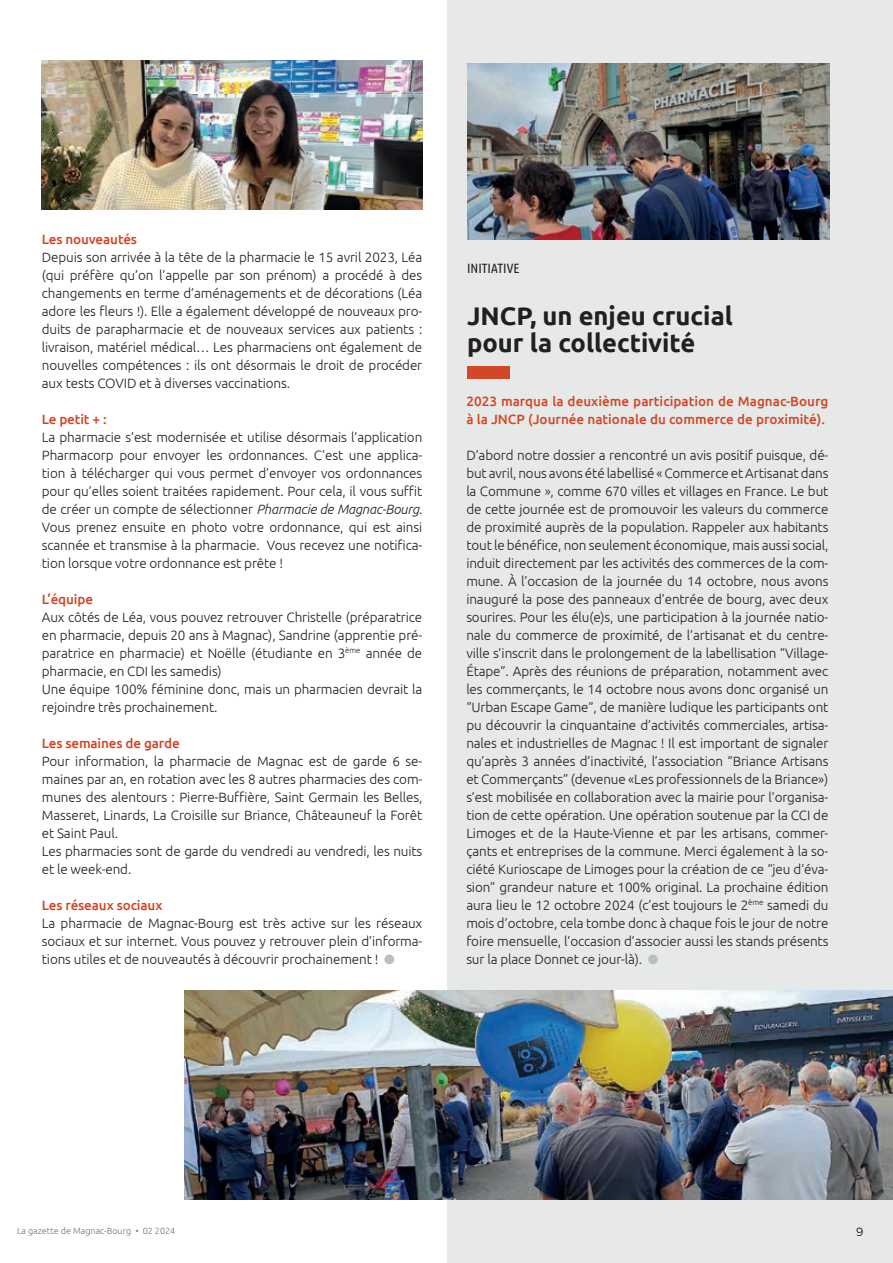
<style>
.page{position:relative;width:893px;height:1263px;background:#fff}
.page>*{position:absolute;margin:0;border:0;box-sizing:border-box;transform-origin:0 0}
.t1{font:700 25.5px/27px "Ubuntu";color:#231f20}
.t2{font:300 13.5px/18px "Ubuntu";letter-spacing:-.01em;color:#231f20;text-align:justify}
.t3{font:500 13.5px/18px "Ubuntu";color:#d24727}
.t4{font:13.5px "Ubuntu Condensed";color:#231f20}
.t5{font:300 12px "Montserrat";color:#231f20}
.t6{font:300 9px "Ubuntu";color:#6e757b}
.s1{font-style:italic}
.s2{color:#b7c0c1}
</style>
<div class="page">
<div style="left:448px;top:0;width:445px;height:1263px;background:#e7e9e9"></div>
<div style="left:467px;top:366px;width:43px;height:13px;background:#d24727"></div>
<img style="left:185px;top:990px;width:708px;height:209px">
<img style="left:467px;top:64px;width:362px;height:176px">
<img style="left:42px;top:61px;width:380px;height:149px">
<p class="t3" style="left:42px;top:229px;width:97px">Les nouveautés</p>
<p class="t2" style="left:42px;top:248px;width:382px">Depuis son arrivée à la tête de la pharmacie le 15 avril 2023, Léa (qui préfère qu’on l’appelle par son prénom) a procédé à des changements en terme d’aménagements et de décorations (Léa adore les fleurs !). Elle a également développé de nouveaux pro&shy;duits de parapharmacie et de nouveaux services aux patients : livraison, matériel médical… Les pharmaciens ont également de nouvelles compétences : ils ont désormais le droit de procéder aux tests COVID et à diverses vaccinations.</p>
<p class="t3" style="left:42px;top:409px;width:66px">Le petit + :</p>
<p class="t2" style="left:42px;top:428px;width:382px">La pharmacie s’est modernisée et utilise désormais l’application Pharmacorp pour envoyer les ordonnances. C’est une applica&shy;tion à télécharger qui vous permet d’envoyer vos ordonnances pour qu’elles soient traitées rapidement. Pour cela, il vous suffit de créer un compte de sélectionner <span class="s1">Pharmacie de Magnac-Bourg</span>.<br>Vous prenez ensuite en photo votre ordonnance, qui est ainsi scannée et transmise à la pharmacie. Vous recevez une notifica&shy;tion lorsque votre ordonnance est prête !</p>
<p class="t3" style="left:42px;top:589px;width:53px">L’équipe</p>
<p class="t2" style="left:42px;top:608px;width:382px;text-align:left">Aux côtés de Léa, vous pouvez retrouver Christelle (préparatrice en pharmacie, depuis 20 ans à Magnac), Sandrine (apprentie pré&shy;paratrice en pharmacie) et Noëlle (étudiante en 3<sup>ème</sup> année de pharmacie, en CDI les samedis)<br>Une équipe 100% féminine donc, mais un pharmacien devrait la rejoindre très prochainement.</p>
<p class="t3" style="left:42px;top:733px;width:140px">Les semaines de garde</p>
<p class="t2" style="left:42px;top:752px;width:382px;text-align:left">Pour information, la pharmacie de Magnac est de garde 6 se&shy;maines par an, en rotation avec les 8 autres pharmacies des com&shy;munes des alentours : Pierre-Buffière, Saint Germain les Belles, Masseret, Linards, La Croisille sur Briance, Châteauneuf la Forêt et Saint Paul.<br>Les pharmacies sont de garde du vendredi au vendredi, les nuits et le week-end.</p>
<p class="t3" style="left:42px;top:895px;width:122px">Les réseaux sociaux</p>
<p class="t2" style="left:42px;top:914px;width:382px">La pharmacie de Magnac-Bourg est très active sur les réseaux sociaux et sur internet. Vous pouvez y retrouver plein d’informa&shy;tions utiles et de nouveautés à découvrir prochainement ! <span class="s2">●</span></p>
<p class="t4" style="left:467px;top:260px;width:52px">I NITIATIVE</p>
<h1 class="t1" style="left:467px;top:302px;width:267px">JNCP, un enjeu crucial pour la collectivité</h1>
<p class="t3" style="left:466px;top:391px;width:364px">2023 marqua la deuxième participation de Magnac-Bourg à la JNCP (Journée nationale du commerce de proximité).</p>
<p class="t2" style="left:466px;top:446px;width:364px">D’abord notre dossier a rencontré un avis positif puisque, dé&shy;but avril, nous avons été labellisé « Commerce et Artisanat dans la Commune », comme 670 villes et villages en France. Le but de cette journée est de promouvoir les valeurs du commerce de proximité auprès de la population. Rappeler aux habitants tout le bénéfice, non seulement économique, mais aussi social, induit directement par les activités des commerces de la com&shy;mune. À l’occasion de la journée du 14 octobre, nous avons inauguré la pose des panneaux d’entrée de bourg, avec deux sourires. Pour les élu(e)s, une participation à la journée natio&shy;nale du commerce de proximité, de l’artisanat et du centre&shy;ville s’inscrit dans le prolongement de la labellisation “Village-Étape”. Après des réunions de préparation, notamment avec les commerçants, le 14 octobre nous avons donc organisé un “Urban Escape Game”, de manière ludique les participants ont pu découvrir la cinquantaine d’activités commerciales, artisa&shy;nales et industrielles de Magnac ! Il est important de signaler qu’après 3 années d’inactivité, l’association “Briance Artisans et Commerçants” (devenue «Les professionnels de la Briance») s’est mobilisée en collaboration avec la mairie pour l’organisa&shy;tion de cette opération. Une opération soutenue par la CCI de Limoges et de la Haute-Vienne et par les artisans, commer&shy;çants et entreprises de la commune. Merci également à la so&shy;ciété Kurioscape de Limoges pour la création de ce “jeu d’éva&shy;sion” grandeur nature et 100% original. La prochaine édition aura lieu le 12 octobre 2024 (c’est toujours le 2<sup>ème</sup> samedi du mois d’octobre, cela tombe donc à chaque fois le jour de notre foire mensuelle, l’occasion d’associer aussi les stands présents sur la place Donnet ce jour-là). <span class="s2">●</span></p>
<p class="t6" style="left:17px;top:1225px;width:160px">La gazette de Magnac-Bourg • 02 2024</p>
<p class="t5" style="left:856px;top:1225px;width:9px">9</p>
</div>
